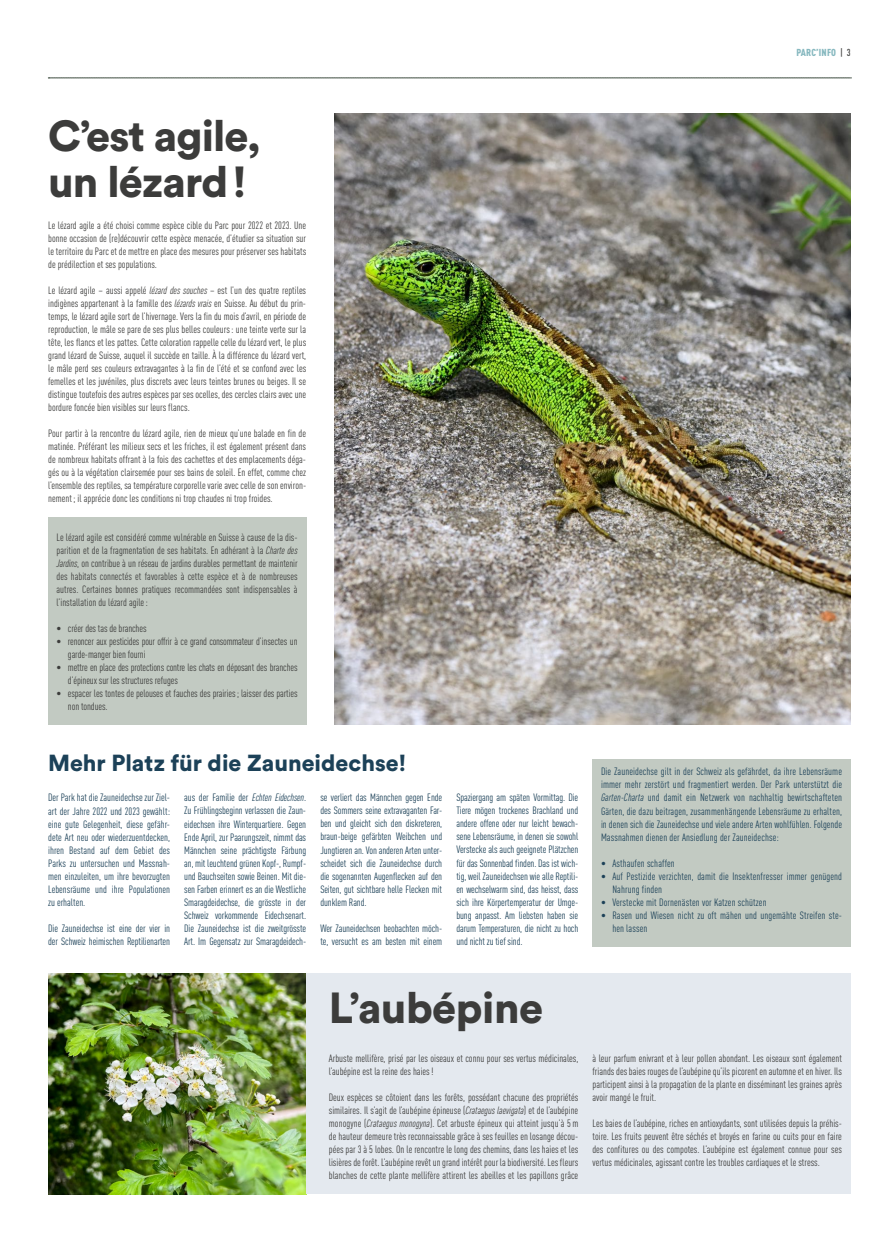
<style>
.page{position:relative;width:893px;height:1248px;background:#fff}
.page>*{position:absolute;margin:0;border:0;box-sizing:border-box;transform-origin:0 0}
.t1{font:900 43px/46px "Circular Std";letter-spacing:-.02em;color:#3c3c3b}
.t2{font:900 23px "Circular Std";color:#1c4158}
.t3{font:condensed 10.5px/13px "DIN Pro";color:#3c3c3b;text-align:justify}
.t4{font:condensed 10.5px/13px "DIN Pro";color:#1c4158;text-align:justify}
.t5{font:condensed 10.5px/13px "DIN Pro";letter-spacing:-.02em;color:#3c3c3b}
.t6{font:900 condensed 10px "DIN Pro";letter-spacing:.02em;color:#86b8bf}
.s1{font-weight:500;color:#3c3c3b}
.s2{font-style:italic}
</style>
<div class="page">
<svg style="left:48px;top:78px;width:803px;height:1px"></svg>
<img style="left:48px;top:973px;width:258px;height:220px">
<img style="left:334px;top:113px;width:516px;height:611px">
<div style="left:306px;top:973px;width:544px;height:220px;background:#e4e9ef"></div>
<div style="left:48px;top:517px;width:258px;height:207px;background:#c2cac2"></div>
<div style="left:592px;top:759px;width:258px;height:188px;background:#c2cac2"></div>
<p class="t6" style="left:796px;top:44px;width:55px">PARC’INFO <span class="s1">| 3</span></p>
<h1 class="t1" style="left:48px;top:112px;width:214px">C’est agile, un lézard!</h1>
<p class="t3" style="left:48px;top:218px;width:259px">Le lézard agile a été choisi comme espèce cible du Parc pour 2022 et 2023. Une bonne occasion de (re)découvrir cette espèce menacée, d’étudier sa situation sur le territoire du Parc et de mettre en place des mesures pour préserver ses habitats de prédilection et ses populations.</p>
<p class="t3" style="left:48px;top:283px;width:260px">Le lézard agile – aussi appelé <span class="s2">lézard des souches</span> – est l’un des quatre reptiles indigènes appartenant à la famille des <span class="s2">lézards vrais</span> en Suisse. Au début du prin&shy;temps, le lézard agile sort de l’hivernage. Vers la fin du mois d’avril, en période de reproduction, le mâle se pare de ses plus belles couleurs: une teinte verte sur la tête, les flancs et les pattes. Cette coloration rappelle celle du lézard vert, le plus grand lézard de Suisse, auquel il succède en taille. À la différence du lézard vert, le mâle perd ses couleurs extravagantes à la fin de l’été et se confond avec les femelles et les juvéniles, plus discrets avec leurs teintes brunes ou beiges. Il se distingue toutefois des autres espèces par ses ocelles, des cercles clairs avec une bordure foncée bien visibles sur leurs flancs.</p>
<p class="t3" style="left:48px;top:426px;width:259px">Pour partir à la rencontre du lézard agile, rien de mieux qu’une balade en fin de matinée. Préférant les milieux secs et les friches, il est également présent dans de nombreux habitats offrant à la fois des cachettes et des emplacements déga&shy;gés ou à la végétation clairsemée pour ses bains de soleil. En effet, comme chez l’ensemble des reptiles, sa température corporelle varie avec celle de son environ&shy;nement ; il apprécie donc les conditions ni trop chaudes ni trop froides.</p>
<p class="t3" style="left:57px;top:530px;width:243px">Le lézard agile est considéré comme vulnérable en Suisse à cause de la dis&shy;parition et de la fragmentation de ses habitats. En adhérant à la <span class="s2">Charte des Jardins</span>, on contribue à un réseau de jardins durables permettant de maintenir des habitats connectés et favorables à cette espèce et à de nombreuses autres. Certaines bonnes pratiques recommandées sont indispensables à l’installation du lézard agile:</p>
<p class="t3" style="left:57px;top:621px;width:91px">• créer des tas de branches</p>
<p class="t5" style="left:68px;top:634px;width:231px;text-indent:-11px">• renoncer aux pesticides pour offrir à ce grand consommateur d’insectes un garde-manger bien fourni</p>
<p class="t5" style="left:68px;top:660px;width:231px;text-indent:-11px">• mettre en place des protections contre les chats en déposant des branches d’épineux sur les structures refuges</p>
<p class="t3" style="left:68px;top:686px;width:231px;text-indent:-11px">• espacer les tontes de pelouses et fauches des prairies; laisser des parties non tondues.</p>
<h2 class="t2" style="left:48px;top:747px;width:360px">Mehr Platz für die Zauneidechse!</h2>
<p class="t4" style="left:48px;top:790px;width:123px">Der Park hat die Zauneidechse zur Ziel&shy;art der Jahre 2022 und 2023 gewählt: eine gute Gelegenheit, diese gefähr&shy;dete Art neu oder wiederzuentdecken, ihren Bestand auf dem Gebiet des Parks zu untersuchen und Massnah&shy;men einzuleiten, um ihre bevorzugten Lebensräume und ihre Populationen zu erhalten.</p>
<p class="t4" style="left:48px;top:920px;width:123px">Die Zauneidechse ist eine der vier in der Schweiz heimischen Reptilienarten</p>
<p class="t4" style="left:184px;top:790px;width:123px">aus der Familie der <span class="s2">Echten Eidechsen</span>.<br>Zu Frühlingsbeginn verlassen die Zaun&shy;eidechsen ihre Winterquartiere. Gegen Ende April, zur Paarungszeit, nimmt das Männchen seine prächtigste Färbung an, mit leuchtend grünen Kopf-, Rumpf&shy;und Bauchseiten sowie Beinen. Mit die&shy;sen Farben erinnert es an die Westliche Smaragdeidechse, die grösste in der Schweiz vorkommende Eidechsenart.<br>Die Zauneidechse ist die zweitgrösste Art. Im Gegensatz zur Smaragdeidech-</p>
<p class="t4" style="left:320px;top:790px;width:123px">se verliert das Männchen gegen Ende des Sommers seine extravaganten Far&shy;ben und gleicht sich den diskreteren, braun-beige gefärbten Weibchen und Jungtieren an. Von anderen Arten unter&shy;scheidet sich die Zauneidechse durch die sogenannten Augenflecken auf den Seiten, gut sichtbare helle Flecken mit dunklem Rand.</p>
<p class="t4" style="left:320px;top:920px;width:123px">Wer Zauneidechsen beobachten möch&shy;te, versucht es am besten mit einem</p>
<p class="t4" style="left:456px;top:790px;width:123px">Spaziergang am späten Vormittag. Die Tiere mögen trockenes Brachland und andere offene oder nur leicht bewach&shy;sene Lebensräume, in denen sie sowohl Verstecke als auch geeignete Plätzchen für das Sonnenbad finden. Das ist wich&shy;tig, weil Zauneidechsen wie alle Reptili&shy;en wechselwarm sind, das heisst, dass sich ihre Körpertemperatur der Umge&shy;bung anpasst. Am liebsten haben sie darum Temperaturen, die nicht zu hoch und nicht zu tief sind.</p>
<p class="t4" style="left:601px;top:764px;width:243px">Die Zauneidechse gilt in der Schweiz als gefährdet, da ihre Lebensräume immer mehr zerstört und fragmentiert werden. Der Park unterstützt die <span class="s2">Garten-Charta</span> und damit ein Netzwerk von nachhaltig bewirtschafteten Gärten, die dazu beitragen, zusammenhängende Lebensräume zu erhalten, in denen sich die Zauneidechse und viele andere Arten wohlfühlen. Folgende Massnahmen dienen der Ansiedlung der Zauneidechse:</p>
<p class="t4" style="left:601px;top:855px;width:75px">• Asthaufen schaffen</p>
<p class="t4" style="left:612px;top:868px;width:231px;text-indent:-11px">• Auf Pestizide verzichten, damit die Insektenfresser immer genügend<br>Nahrung finden</p>
<p class="t4" style="left:601px;top:894px;width:167px">• Verstecke mit Dornenästen vor Katzen schützen</p>
<p class="t4" style="left:612px;top:907px;width:231px;text-indent:-11px">• Rasen und Wiesen nicht zu oft mähen und ungemähte Streifen ste&shy;hen lassen</p>
<h1 class="t1" style="left:329px;top:983px;width:216px">L’aubépine</h1>
<p class="t3" style="left:329px;top:1050px;width:251px">Arbuste mellifère, prisé par les oiseaux et connu pour ses vertus médicinales, l’aubépine est la reine des haies!</p>
<p class="t3" style="left:329px;top:1089px;width:251px">Deux espèces se côtoient dans les forêts, possédant chacune des propriétés similaires. Il s’agit de l’aubépine épineuse (<span class="s2">Crataegus laevigata</span>) et de l’aubépine monogyne (<span class="s2">Crataegus monogyna</span>). Cet arbuste épineux qui atteint jusqu’à 5 m de hauteur demeure très reconnaissable grâce à ses feuilles en losange décou&shy;pées par 3 à 5 lobes. On le rencontre le long des chemins, dans les haies et les lisières de forêt. L’aubépine revêt un grand intérêt pour la biodiversité. Les fleurs blanches de cette plante mellifère attirent les abeilles et les papillons grâce</p>
<p class="t3" style="left:592px;top:1050px;width:251px">à leur parfum enivrant et à leur pollen abondant. Les oiseaux sont également friands des baies rouges de l’aubépine qu’ils picorent en automne et en hiver. Ils participent ainsi à la propagation de la plante en disséminant les graines après avoir mangé le fruit.</p>
<p class="t3" style="left:592px;top:1115px;width:251px">Les baies de l’aubépine, riches en antioxydants, sont utilisées depuis la préhis&shy;toire. Les fruits peuvent être séchés et broyés en farine ou cuits pour en faire des confitures ou des compotes. L’aubépine est également connue pour ses vertus médicinales, agissant contre les troubles cardiaques et le stress.</p>
</div>
